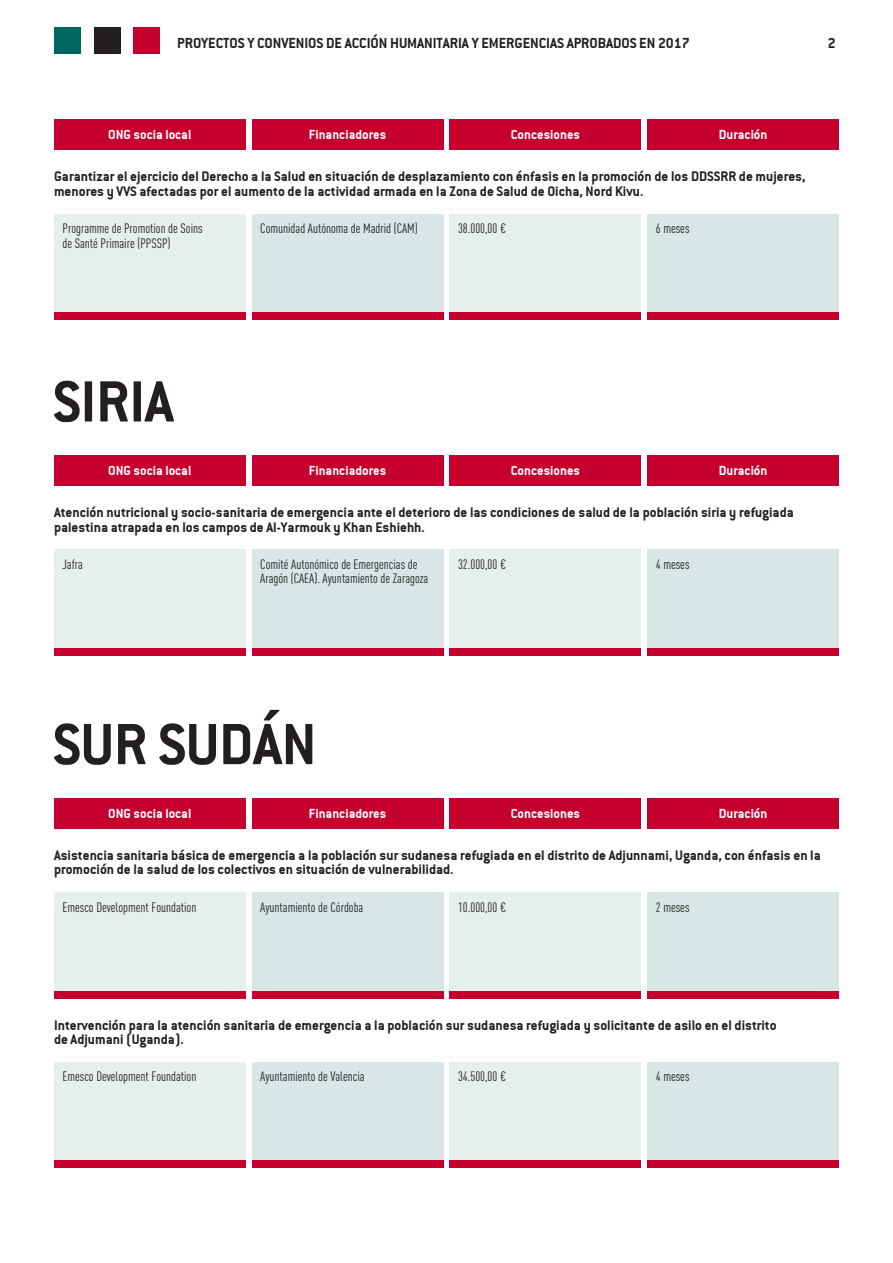
<style>
.page{position:relative;width:893px;height:1263px;background:#fff}
.page>*{position:absolute;margin:0;border:0;box-sizing:border-box;transform-origin:0 0}
.t1{font:63.75px "Conduit ITCTT Bold";letter-spacing:-.005em;color:#231f20}
.t2{font:15.75px "Conduit ITCTT Bold";letter-spacing:-.005em;color:#231f20}
.t3{font:15px/14.5px "Conduit ITCTT Bold";color:#231f20}
.t4{font:14.25px "Conduit ITCTT Bold";color:#fff}
.t5{font:13.5px "DIN Cond";color:#231f20}
</style>
<div class="page">
<div style="left:133px;top:27px;width:27px;height:27px;background:#c5002e"></div>
<div style="left:94px;top:27px;width:26px;height:27px;background:#231f20"></div>
<div style="left:54px;top:27px;width:27px;height:27px;background:#00665f"></div>
<div style="left:54px;top:119px;width:192px;height:31px;background:#c5002e"></div>
<div style="left:54px;top:455px;width:192px;height:31px;background:#c5002e"></div>
<div style="left:54px;top:797px;width:192px;height:31px;background:#c5002e"></div>
<div style="left:450px;top:119px;width:191px;height:31px;background:#c5002e"></div>
<div style="left:450px;top:455px;width:191px;height:31px;background:#c5002e"></div>
<div style="left:450px;top:797px;width:191px;height:31px;background:#c5002e"></div>
<div style="left:252px;top:119px;width:191px;height:31px;background:#c5002e"></div>
<div style="left:252px;top:455px;width:191px;height:31px;background:#c5002e"></div>
<div style="left:252px;top:797px;width:191px;height:31px;background:#c5002e"></div>
<div style="left:647px;top:119px;width:192px;height:31px;background:#c5002e"></div>
<div style="left:647px;top:455px;width:192px;height:31px;background:#c5002e"></div>
<div style="left:647px;top:797px;width:192px;height:31px;background:#c5002e"></div>
<div style="left:450px;top:214px;width:191px;height:98px;background:#e5efee"></div>
<div style="left:450px;top:312px;width:191px;height:8px;background:#c5002e"></div>
<div style="left:54px;top:214px;width:192px;height:98px;background:#e5efee"></div>
<div style="left:54px;top:312px;width:192px;height:8px;background:#c5002e"></div>
<div style="left:647px;top:214px;width:192px;height:98px;background:#d6e7e5"></div>
<div style="left:647px;top:312px;width:192px;height:8px;background:#c5002e"></div>
<div style="left:252px;top:214px;width:191px;height:98px;background:#d6e7e5"></div>
<div style="left:252px;top:312px;width:191px;height:8px;background:#c5002e"></div>
<div style="left:450px;top:550px;width:191px;height:98px;background:#e5efee"></div>
<div style="left:450px;top:648px;width:191px;height:8px;background:#c5002e"></div>
<div style="left:54px;top:550px;width:192px;height:98px;background:#e5efee"></div>
<div style="left:54px;top:648px;width:192px;height:8px;background:#c5002e"></div>
<div style="left:647px;top:550px;width:192px;height:98px;background:#d6e7e5"></div>
<div style="left:647px;top:648px;width:192px;height:8px;background:#c5002e"></div>
<div style="left:252px;top:550px;width:191px;height:98px;background:#d6e7e5"></div>
<div style="left:252px;top:648px;width:191px;height:8px;background:#c5002e"></div>
<div style="left:450px;top:892px;width:191px;height:99px;background:#e5efee"></div>
<div style="left:450px;top:991px;width:191px;height:7px;background:#c5002e"></div>
<div style="left:54px;top:892px;width:192px;height:99px;background:#e5efee"></div>
<div style="left:54px;top:991px;width:192px;height:7px;background:#c5002e"></div>
<div style="left:647px;top:892px;width:192px;height:99px;background:#d6e7e5"></div>
<div style="left:647px;top:991px;width:192px;height:7px;background:#c5002e"></div>
<div style="left:252px;top:892px;width:191px;height:99px;background:#d6e7e5"></div>
<div style="left:252px;top:991px;width:191px;height:7px;background:#c5002e"></div>
<div style="left:450px;top:1062px;width:191px;height:99px;background:#e5efee"></div>
<div style="left:450px;top:1161px;width:191px;height:7px;background:#c5002e"></div>
<div style="left:54px;top:1062px;width:192px;height:99px;background:#e5efee"></div>
<div style="left:54px;top:1161px;width:192px;height:7px;background:#c5002e"></div>
<div style="left:647px;top:1062px;width:192px;height:99px;background:#d6e7e5"></div>
<div style="left:647px;top:1161px;width:192px;height:7px;background:#c5002e"></div>
<div style="left:252px;top:1062px;width:191px;height:99px;background:#d6e7e5"></div>
<div style="left:252px;top:1161px;width:191px;height:7px;background:#c5002e"></div>
<p class="t2" style="left:177px;top:34px;width:514px">PROYECTOS Y CONVENIOS DE ACCIÓN HUMANITARIA Y EMERGENCIAS APROBADOS EN 2017</p>
<p class="t2" style="left:828px;top:34px;width:9px">2</p>
<p class="t4" style="left:108px;top:127px;width:85px">ONG socia local</p>
<p class="t4" style="left:309px;top:127px;width:79px">Financiadores</p>
<p class="t4" style="left:511px;top:127px;width:71px">Concesiones</p>
<p class="t4" style="left:719px;top:127px;width:50px">Duración</p>
<p class="t3" style="left:54px;top:169px;width:753px">Garantizar el ejercicio del Derecho a la Salud en situación de desplazamiento con énfasis en la promoción de los DDSSRR de mujeres, menores y VVS afectadas por el aumento de la actividad armada en la Zona de Salud de Oicha, Nord Kivu.</p>
<p class="t5" style="left:260px;top:220px;width:159px">Comunidad Autónoma de Madrid (CAM)</p>
<p class="t5" style="left:656px;top:220px;width:35px">6 meses</p>
<p class="t5" style="left:63px;top:220px;width:142px">Programme de Promotion de Soins</p>
<p class="t5" style="left:458px;top:220px;width:49px">38.000,00 €</p>
<p class="t5" style="left:63px;top:235px;width:110px">de Santé Primaire (PPSSP)</p>
<p class="t1" style="left:53px;top:364px;width:122px">SIRIA</p>
<p class="t4" style="left:108px;top:462px;width:85px">ONG socia local</p>
<p class="t4" style="left:309px;top:462px;width:79px">Financiadores</p>
<p class="t4" style="left:511px;top:462px;width:71px">Concesiones</p>
<p class="t4" style="left:719px;top:462px;width:50px">Duración</p>
<p class="t3" style="left:54px;top:505px;width:741px">Atención nutricional y socio-sanitaria de emergencia ante el deterioro de las condiciones de salud de la población siria y refugiada palestina atrapada en los campos de Al-Yarmouk y Khan Eshiehh.</p>
<p class="t5" style="left:63px;top:556px;width:22px">Jafra</p>
<p class="t5" style="left:260px;top:556px;width:159px">Comité Autonómico de Emergencias de</p>
<p class="t5" style="left:458px;top:556px;width:49px">32.000,00 €</p>
<p class="t5" style="left:656px;top:556px;width:35px">4 meses</p>
<p class="t5" style="left:260px;top:571px;width:169px">Aragón (CAEA). Ayuntamiento de Zaragoza</p>
<p class="t1" style="left:53px;top:707px;width:265px">SUR SUDÁN</p>
<p class="t4" style="left:108px;top:805px;width:85px">ONG socia local</p>
<p class="t4" style="left:309px;top:805px;width:79px">Financiadores</p>
<p class="t4" style="left:511px;top:805px;width:71px">Concesiones</p>
<p class="t4" style="left:719px;top:805px;width:50px">Duración</p>
<p class="t3" style="left:54px;top:848px;width:768px">Asistencia sanitaria básica de emergencia a la población sur sudanesa refugiada en el distrito de Adjunnami, Uganda, con énfasis en la promoción de la salud de los colectivos en situación de vulnerabilidad.</p>
<p class="t5" style="left:63px;top:899px;width:135px">Emesco Development Foundation</p>
<p class="t5" style="left:260px;top:899px;width:105px">Ayuntamiento de Córdoba</p>
<p class="t5" style="left:458px;top:899px;width:49px">10.000,00 €</p>
<p class="t5" style="left:656px;top:899px;width:35px">2 meses</p>
<p class="t3" style="left:54px;top:1017px;width:724px">Intervención para la atención sanitaria de emergencia a la población sur sudanesa refugiada y solicitante de asilo en el distrito de Adjumani (Uganda).</p>
<p class="t5" style="left:63px;top:1069px;width:135px">Emesco Development Foundation</p>
<p class="t5" style="left:260px;top:1069px;width:106px">Ayuntamiento de Valencia</p>
<p class="t5" style="left:458px;top:1069px;width:49px">34.500,00 €</p>
<p class="t5" style="left:656px;top:1069px;width:35px">4 meses</p>
</div>
